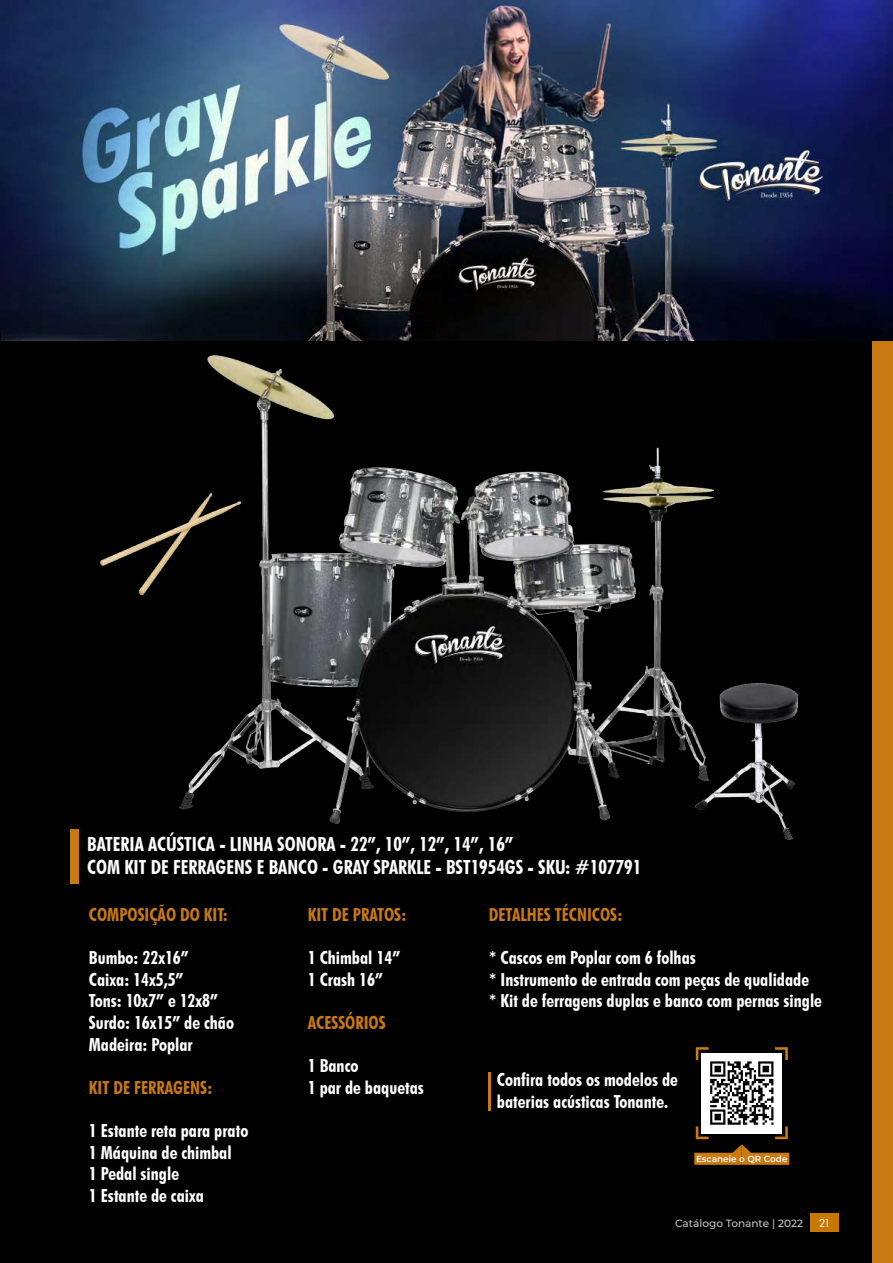
<style>
.page{position:relative;width:893px;height:1263px;background:#000}
.page>*{position:absolute;margin:0;border:0;box-sizing:border-box;transform-origin:0 0}
.t1{font:700 condensed 19.5px/23.4px "Futura BT";color:#fcfcfc}
.t2{font:700 condensed 18px/21.6px "Futura BT";color:#fff}
.t3{font:700 condensed 18px "Futura BT";color:#c87912}
.t4{font:12px "Futura PT";color:#fcfcfc}
.t5{font:500 10.5px "Montserrat";color:#c6c6c6}
.t6{font:600 8.85px "Montserrat";color:#fcfcfc}
</style>
<div class="page">
<div style="left:873px;top:0;width:20px;height:1263px;background:#c87912"></div>
<img style="left:714px;top:683px;width:83px;height:157px">
<img style="left:101px;top:526px;width:78px;height:68px">
<div style="left:70px;top:829px;width:9px;height:55px;background:#c87912"></div>
<img style="left:0;top:0;width:893px;height:340px">
<img style="left:179px;top:355px;width:535px;height:468px">
<div style="left:810px;top:1213px;width:29px;height:18px;background:#c77800"></div>
<hr style="left:0;top:333px;width:1px;height:930px;background:#000">
<svg style="left:694px;top:1047px;width:95px;height:118px"></svg>
<hr style="left:489px;top:1072px;width:2px;height:39px;background:#c87912">
<p class="t1" style="left:87px;top:832px;width:556px">BATERIA ACÚSTICA - LINHA SONORA - 22”, 10”, 12”, 14”, 16”<br>COM KIT DE FERRAGENS E BANCO - GRAY SPARKLE - BST1954GS - SKU: #107791</p>
<p class="t3" style="left:308px;top:903px;width:100px">KIT DE PRATOS:</p>
<p class="t2" style="left:308px;top:947px;width:94px">1 Chimbal 14”<br>1 Crash 16”</p>
<p class="t3" style="left:308px;top:1011px;width:79px">ACESSÓRIOS</p>
<p class="t2" style="left:308px;top:1055px;width:118px">1 Banco<br>1 par de baquetas</p>
<p class="t3" style="left:489px;top:903px;width:135px">DETALHES TÉCNICOS:</p>
<p class="t2" style="left:489px;top:947px;width:335px">* Cascos em Poplar com 6 folhas<br>* Instrumento de entrada com peças de qualidade<br>* Kit de ferragens duplas e banco com pernas single</p>
<p class="t3" style="left:89px;top:903px;width:140px">COMPOSIÇÃO DO KIT:</p>
<p class="t2" style="left:89px;top:947px;width:147px">Bumbo: 22x16”<br>Caixa: 14x5,5”<br>Tons: 10x7” e 12x8”<br>Surdo: 16x15” de chão<br>Madeira: Poplar</p>
<p class="t3" style="left:89px;top:1076px;width:125px">KIT DE FERRAGENS:</p>
<p class="t2" style="left:89px;top:1119px;width:161px">1 Estante reta para prato<br>1 Máquina de chimbal<br>1 Pedal single<br>1 Estante de caixa</p>
<p class="t2" style="left:497px;top:1069px;width:182px">Confira todos os modelos de baterias acústicas Tonante.</p>
<p class="t6" style="left:696px;top:1153px;width:93px">Escaneie o QR Code</p>
<p class="t5" style="left:675px;top:1216px;width:129px">Catálogo Tonante | 2022</p>
<p class="t4" style="left:819px;top:1215px;width:13px">21</p>
</div>
